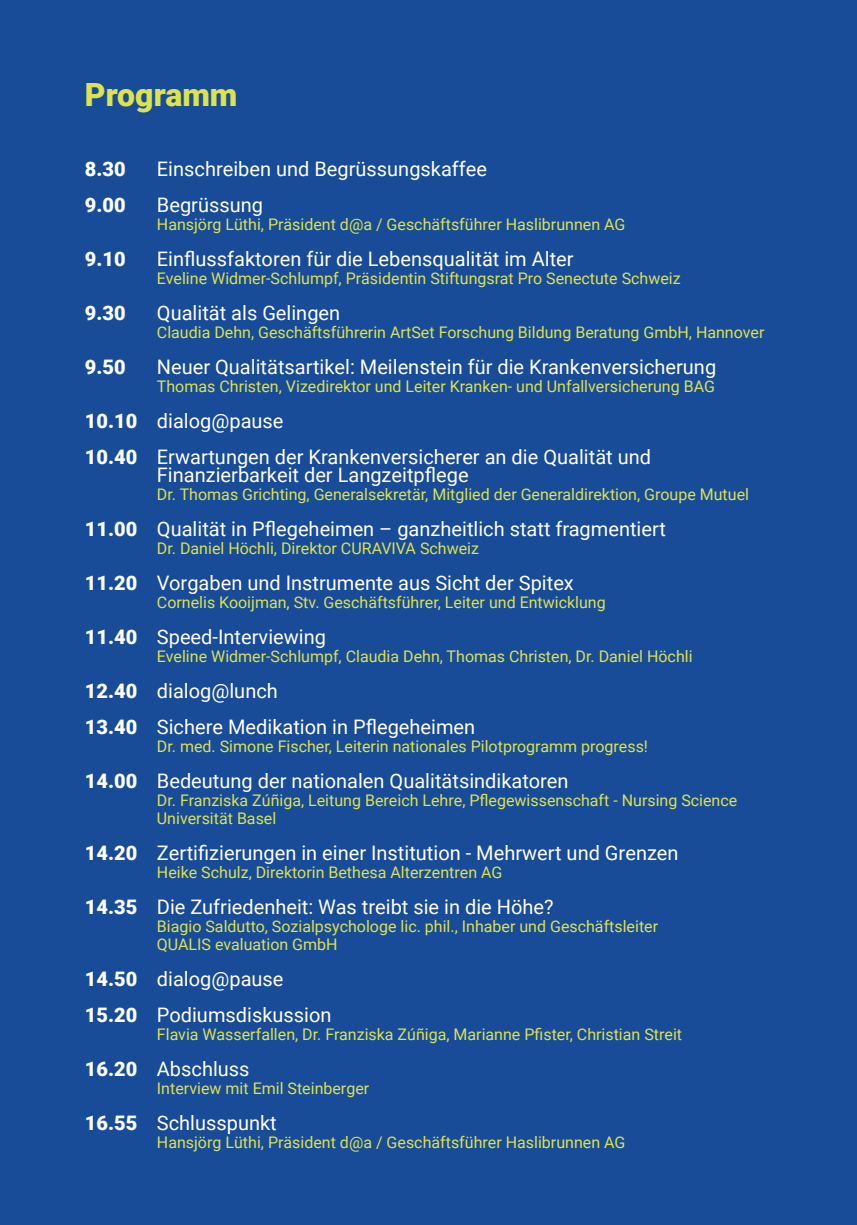
<style>
.page{position:relative;width:857px;height:1225px;background:#fff}
.page>*{position:absolute;margin:0;border:0;box-sizing:border-box;transform-origin:0 0}
.t1{font:900 32px "Roboto";color:#dde34e}
.t2{font:20px "Roboto";color:#fff}
.t3{font:900 20px "Roboto";color:#fff}
.t4{font:16px/18px "Roboto";color:#dde34e}
.s1{font-weight:900}
</style>
<div class="page">
<div style="left:0;top:0;width:856px;height:1225px;background:#184c99"></div>
<p class="t1" style="left:85px;top:72px;width:154px">Programm</p>
<p class="t3" style="left:85px;top:154px;width:42px">8.30</p>
<p class="t2" style="left:157px;top:154px;width:331px">Einschreiben und Begrüssungskaffee</p>
<p class="t3" style="left:85px;top:190px;width:42px">9.00</p>
<p class="t2" style="left:157px;top:190px;width:107px">Begrüssung</p>
<p class="t4" style="left:157px;top:214px;width:470px">Hansjörg Lüthi, Präsident d@a / Geschäftsführer Haslibrunnen AG</p>
<p class="t3" style="left:85px;top:244px;width:42px">9.10</p>
<p class="t2" style="left:157px;top:244px;width:418px">Einflussfaktoren für die Lebensqualität im Alter</p>
<p class="t4" style="left:157px;top:268px;width:525px">Eveline Widmer-Schlumpf, Präsidentin Stiftungsrat Pro Senectute Schweiz</p>
<p class="t3" style="left:85px;top:298px;width:42px">9.30</p>
<p class="t2" style="left:157px;top:298px;width:185px">Qualität als Gelingen</p>
<p class="t4" style="left:157px;top:322px;width:608px">Claudia Dehn, Geschäftsführerin ArtSet Forschung Bildung Beratung GmbH, Hannover</p>
<p class="t3" style="left:85px;top:352px;width:42px">9.50</p>
<p class="t2" style="left:157px;top:352px;width:560px">Neuer Qualitätsartikel: Meilenstein für die Krankenversicherung</p>
<p class="t4" style="left:157px;top:376px;width:559px">Thomas Christen, Vizedirektor und Leiter Kranken- und Unfallversicherung BAG</p>
<p class="t2" style="left:85px;top:406px;width:200px"><span class="s1">10.10</span> dialog@pause</p>
<p class="t2" style="left:85px;top:442px;width:567px"><span class="s1">10.40</span> Erwartungen der Krankenversicherer an die Qualität und</p>
<p class="t2" style="left:157px;top:460px;width:313px">Finanzierbarkeit der Langzeitpflege</p>
<p class="t4" style="left:157px;top:484px;width:593px">Dr. Thomas Grichting, Generalsekretär, Mitglied der Generaldirektion, Groupe Mutuel</p>
<p class="t2" style="left:85px;top:514px;width:582px"><span class="s1">11.00</span> Qualität in Pflegeheimen – ganzheitlich statt fragmentiert</p>
<p class="t4" style="left:157px;top:538px;width:323px">Dr. Daniel Höchli, Direktor CURAVIVA Schweiz</p>
<p class="t2" style="left:85px;top:568px;width:490px"><span class="s1">11.20</span> Vorgaben und Instrumente aus Sicht der Spitex</p>
<p class="t4" style="left:157px;top:592px;width:450px">Cornelis Kooijman, Stv. Geschäftsführer, Leiter und Entwicklung</p>
<p class="t2" style="left:85px;top:622px;width:242px"><span class="s1">11.40</span> Speed-Interviewing</p>
<p class="t4" style="left:157px;top:646px;width:537px">Eveline Widmer-Schlumpf, Claudia Dehn, Thomas Christen, Dr. Daniel Höchli</p>
<p class="t2" style="left:85px;top:676px;width:194px"><span class="s1">12.40</span> dialog@lunch</p>
<p class="t2" style="left:85px;top:712px;width:392px"><span class="s1">13.40</span> Sichere Medikation in Pflegeheimen</p>
<p class="t4" style="left:157px;top:736px;width:492px">Dr. med. Simone Fischer, Leiterin nationales Pilotprogramm progress!</p>
<p class="t2" style="left:85px;top:766px;width:485px"><span class="s1">14.00</span> Bedeutung der nationalen Qualitätsindikatoren</p>
<p class="t4" style="left:157px;top:790px;width:581px">Dr. Franziska Zúñiga, Leitung Bereich Lehre, Pflegewissenschaft - Nursing Science<br>Universität Basel</p>
<p class="t2" style="left:85px;top:838px;width:595px"><span class="s1">14.20</span> Zertifizierungen in einer Institution - Mehrwert und Grenzen</p>
<p class="t4" style="left:157px;top:862px;width:347px">Heike Schulz, Direktorin Bethesa Alterzentren AG</p>
<p class="t2" style="left:85px;top:892px;width:470px"><span class="s1">14.35</span> Die Zufriedenheit: Was treibt sie in die Höhe?</p>
<p class="t4" style="left:157px;top:916px;width:502px">Biagio Saldutto, Sozialpsychologe lic. phil., Inhaber und Geschäftsleiter<br>QUALIS evaluation GmbH</p>
<p class="t2" style="left:85px;top:964px;width:200px"><span class="s1">14.50</span> dialog@pause</p>
<p class="t2" style="left:85px;top:1000px;width:248px"><span class="s1">15.20</span> Podiumsdiskussion</p>
<p class="t4" style="left:157px;top:1024px;width:526px">Flavia Wasserfallen, Dr. Franziska Zúñiga, Marianne Pfister, Christian Streit</p>
<p class="t2" style="left:85px;top:1054px;width:166px"><span class="s1">16.20</span> Abschluss</p>
<p class="t4" style="left:157px;top:1078px;width:214px">Interview mit Emil Steinberger</p>
<p class="t2" style="left:85px;top:1108px;width:193px"><span class="s1">16.55</span> Schlusspunkt</p>
<p class="t4" style="left:157px;top:1132px;width:470px">Hansjörg Lüthi, Präsident d@a / Geschäftsführer Haslibrunnen AG</p>
</div>
